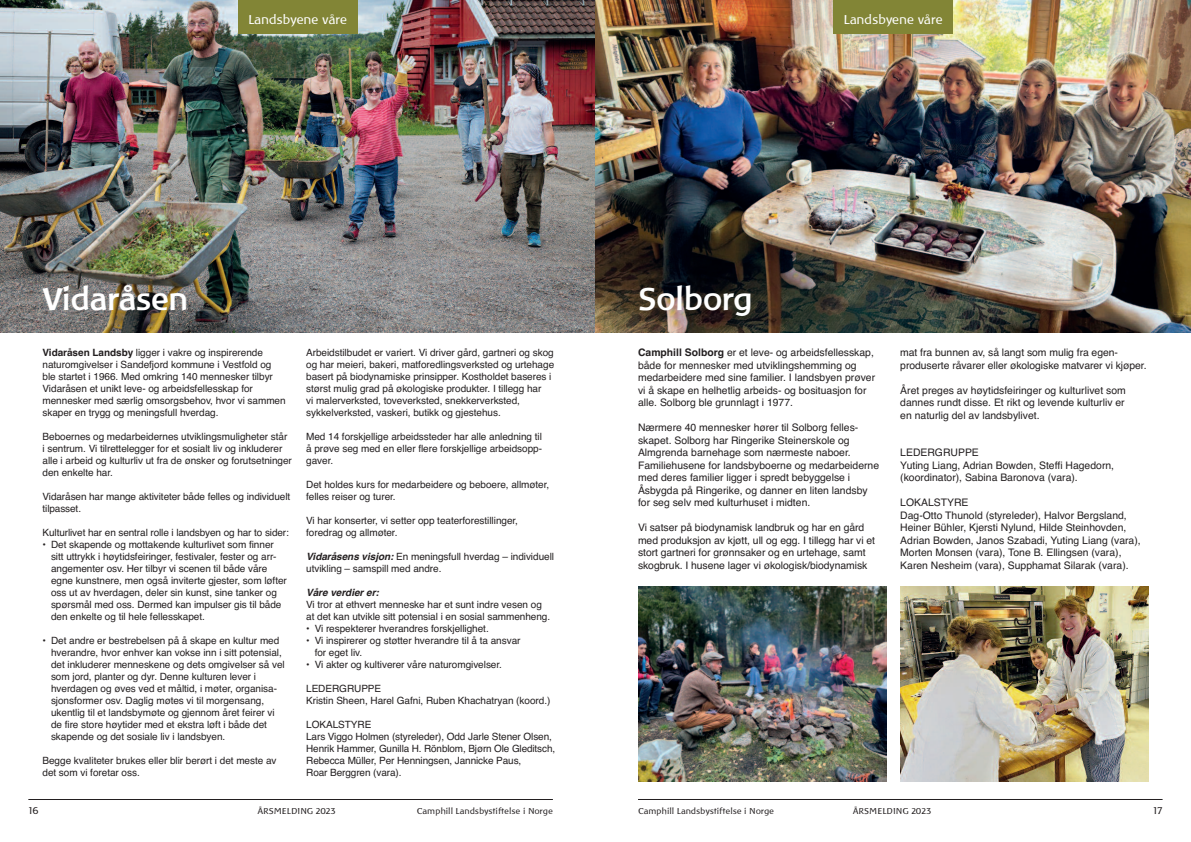
<style>
.page{position:relative;width:1191px;height:842px;background:#fff}
.page>*{position:absolute;margin:0;border:0;box-sizing:border-box;transform-origin:0 0}
.t1{font:700 32px "Baar Philos";letter-spacing:-.01em;color:#fff}
.t2{font:13px "Baar Philos";letter-spacing:-.015em;color:#fff}
.t3{font:10.4px/12.5px "Helvetica";color:#231f20}
.t4{font:10px/12px "Helvetica";letter-spacing:-.005em;color:#231f20}
.t5{font:italic 700 10px "Helvetica";letter-spacing:-.005em;color:#231f20}
.t6{font:10px "Baar Philos";color:#231f20}
.t7{font:8.6px "Baar Philos";color:#231f20}
.s1{font-weight:700}
.s2{font-weight:700;font-style:italic}
</style>
<div class="page">
<hr style="left:28px;top:799px;width:525px;height:1px;background:#231f20">
<img style="left:0;top:0;width:595px;height:333px">
<div style="left:238px;top:0;width:119px;height:34px;background:#828536"></div>
<hr style="left:638px;top:799px;width:524px;height:1px;background:#231f20">
<img style="left:595px;top:0;width:596px;height:333px">
<div style="left:833px;top:0;width:119px;height:34px;background:#828536"></div>
<img style="left:900px;top:587px;width:248px;height:194px">
<img style="left:638px;top:587px;width:248px;height:194px">
<h2 class="t2" style="left:248px;top:12px;width:101px">Landsbyene våre</h2>
<h2 class="t2" style="left:843px;top:12px;width:101px">Landsbyene våre</h2>
<h1 class="t1" style="left:43px;top:281px;width:147px">Vidaråsen</h1>
<p class="t4" style="left:43px;top:347px;width:245px"><span class="s1">Vidaråsen Landsby</span> ligger i vakre og inspirerende naturomgivelser i Sandefjord kommune i Vestfold og ble startet i 1966. Med omkring 140 mennesker tilbyr Vidaråsen et unikt leve- og arbeidsfellesskap for mennesker med særlig omsorgsbehov, hvor vi sammen skaper en trygg og meningsfull hverdag.</p>
<p class="t4" style="left:43px;top:431px;width:251px">Beboernes og medarbeidernes utviklingsmuligheter står i sentrum. Vi tilrettelegger for et sosialt liv og inkluderer alle i arbeid og kulturliv ut fra de ønsker og forutsetninger den enkelte har.</p>
<p class="t4" style="left:43px;top:491px;width:249px">Vidaråsen har mange aktiviteter både felles og individuelt tilpasset.</p>
<p class="t4" style="left:43px;top:527px;width:248px">Kulturlivet har en sentral rolle i landsbyen og har to sider:</p>
<p class="t4" style="left:51px;top:539px;width:237px;text-indent:-8px">• Det skapende og mottakende kulturlivet som finner sitt uttrykk i høytidsfeiringer, festivaler, fester og arr&shy;angementer osv. Her tilbyr vi scenen til både våre egne kunstnere, men også inviterte gjester, som løfter oss ut av hverdagen, deler sin kunst, sine tanker og spørsmål med oss. Dermed kan impulser gis til både den enkelte og til hele fellesskapet.</p>
<p class="t4" style="left:51px;top:635px;width:235px;text-indent:-8px">• Det andre er bestrebelsen på å skape en kultur med hverandre, hvor enhver kan vokse inn i sitt potensial, det inkluderer menneskene og dets omgivelser så vel som jord, planter og dyr. Denne kulturen lever i hverdagen og øves ved et måltid, i møter, organisa&shy;sjonsformer osv. Daglig møtes vi til morgensang, ukentlig til et landsbymøte og gjennom året feirer vi de fire store høytider med et ekstra løft i både det skapende og det sosiale liv i landsbyen.</p>
<p class="t4" style="left:42px;top:755px;width:236px">Begge kvaliteter brukes eller blir berørt i det meste av det som vi foretar oss.</p>
<p class="t4" style="left:306px;top:347px;width:249px">Arbeidstilbudet er variert. Vi driver gård, gartneri og skog og har meieri, bakeri, matforedlingsverksted og urtehage basert på biodynamiske prinsipper. Kostholdet baseres i størst mulig grad på økologiske produkter. I tillegg har<br>vi malerverksted, toveverksted, snekkerverksted, sykkelverksted, vaskeri, butikk og gjestehus.</p>
<p class="t4" style="left:306px;top:431px;width:237px;text-align:justify">Med 14 forskjellige arbeidssteder har alle anledning til å prøve seg med en eller flere forskjellige arbeidsopp&shy;gaver.</p>
<p class="t4" style="left:306px;top:479px;width:245px">Det holdes kurs for medarbeidere og beboere, allmøter, felles reiser og turer.</p>
<p class="t4" style="left:306px;top:515px;width:213px">Vi har konserter, vi setter opp teaterforestillinger, foredrag og allmøter.</p>
<p class="t4" style="left:306px;top:551px;width:249px"><span class="s2">Vidaråsens visjon:</span> En meningsfull hverdag – individuell utvikling – samspill med andre.</p>
<p class="t5" style="left:306px;top:587px;width:74px">Våre verdier er:</p>
<p class="t4" style="left:306px;top:599px;width:246px">Vi tror at ethvert menneske har et sunt indre vesen og at det kan utvikle sitt potensial i en sosial sammenheng.</p>
<p class="t4" style="left:306px;top:623px;width:184px">• Vi respekterer hverandres forskjellighet.</p>
<p class="t4" style="left:315px;top:635px;width:207px;text-indent:-9px">• Vi inspirerer og støtter hverandre til å ta ansvar for eget liv.</p>
<p class="t4" style="left:306px;top:659px;width:197px">• Vi akter og kultiverer våre naturomgivelser.</p>
<p class="t4" style="left:306px;top:683px;width:246px">LEDERGRUPPE<br>Kristin Sheen, Harel Gafni, Ruben Khachatryan (koord.)</p>
<p class="t4" style="left:306px;top:719px;width:250px">LOKALSTYRE<br>Lars Viggo Holmen (styreleder), Odd Jarle Stener Olsen, Henrik Hammer, Gunilla H. Rönblom, Bjørn Ole Gleditsch, Rebecca Müller, Per Henningsen, Jannicke Paus,<br>Roar Berggren (vara).</p>
<p class="t6" style="left:28px;top:804px;width:12px">16</p>
<p class="t7" style="left:257px;top:806px;width:80px">ÅRSMELDING 2023</p>
<p class="t7" style="left:417px;top:806px;width:138px">Camphill Landsbystiftelse i Norge</p>
<h1 class="t1" style="left:638px;top:281px;width:116px">Solborg</h1>
<p class="t3" style="left:638px;top:347px;width:239px"><span class="s1">Camphill Solborg</span> er et leve- og arbeidsfellesskap, både for mennesker med utviklingshemming og medarbeidere med sine familier. I landsbyen prøver vi å skape en helhetlig arbeids- og bosituasjon for alle. Solborg ble grunnlagt i 1977.</p>
<p class="t3" style="left:638px;top:421px;width:243px">Nærmere 40 mennesker hører til Solborg felles&shy;skapet. Solborg har Ringerike Steinerskole og Almgrenda barnehage som nærmeste naboer.<br>Familiehusene for landsbyboerne og medarbeiderne med deres familier ligger i spredt bebyggelse i Åsbygda på Ringerike, og danner en liten landsby for seg selv med kulturhuset i midten.</p>
<p class="t3" style="left:638px;top:521px;width:239px">Vi satser på biodynamisk landbruk og har en gård med produksjon av kjøtt, ull og egg. I tillegg har vi et stort gartneri for grønnsaker og en urtehage, samt skogbruk. I husene lager vi økologisk/biodynamisk</p>
<p class="t3" style="left:900px;top:347px;width:248px">mat fra bunnen av, så langt som mulig fra egen&shy;produserte råvarer eller økologiske matvarer vi kjøper.</p>
<p class="t3" style="left:900px;top:384px;width:227px;text-align:justify">Året preges av høytidsfeiringer og kulturlivet som dannes rundt disse. Et rikt og levende kulturliv er en naturlig del av landsbylivet.</p>
<p class="t3" style="left:900px;top:446px;width:215px">LEDERGRUPPE<br>Yuting Liang, Adrian Bowden, Steffi Hagedorn, (koordinator), Sabina Baronova (vara).</p>
<p class="t3" style="left:900px;top:496px;width:242px">LOKALSTYRE<br>Dag-Otto Thunold (styreleder), Halvor Bergsland, Heiner Bühler, Kjersti Nylund, Hilde Steinhovden, Adrian Bowden, Janos Szabadi, Yuting Liang (vara), Morten Monsen (vara), Tone B. Ellingsen (vara), Karen Nesheim (vara), Supphamat Silarak (vara).</p>
<p class="t7" style="left:638px;top:806px;width:138px">Camphill Landsbystiftelse i Norge</p>
<p class="t7" style="left:853px;top:806px;width:80px">ÅRSMELDING 2023</p>
<p class="t6" style="left:1153px;top:804px;width:11px">17</p>
</div>
